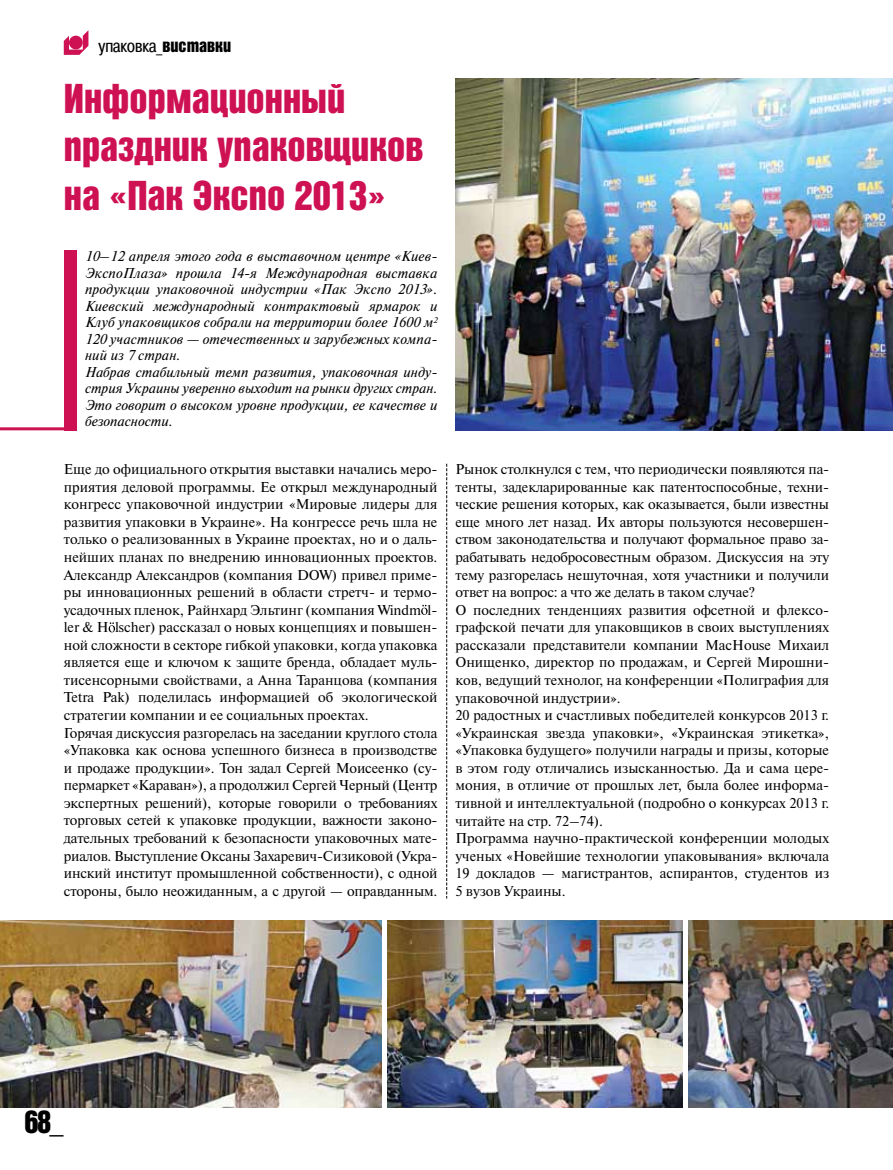
<style>
.page{position:relative;width:893px;height:1170px;background:#fff}
.page>*{position:absolute;margin:0;border:0;box-sizing:border-box;transform-origin:0 0}
.t1{font:40.5px/48.6px "Bastion Kontrast Alt C";color:#ce1153}
.t2{font:31.5px "Bastion Kontrast Alt C";color:#000}
.t3{font:18px "Pragmatica Cond C";color:#000}
.t4{font:14.25px/17.5px "Newton C";color:#000}
.t5{font:italic 14.25px/16.5px "Newton C";letter-spacing:.01em;color:#000}
.s1{font-family:"Bastion Kontrast Alt C"}
</style>
<div class="page">
<svg style="left:421px;top:604px;width:7px;height:10px"></svg>
<svg style="left:109px;top:622px;width:6px;height:10px"></svg>
<svg style="left:446px;top:463px;width:1px;height:435px"></svg>
<svg style="left:64px;top:30px;width:24px;height:25px"></svg>
<div style="left:64px;top:250px;width:13px;height:180px;background:#ce1153"></div>
<hr style="left:0;top:427px;width:77px;height:3px;background:#ce1153">
<img style="left:455px;top:79px;width:438px;height:351px">
<img style="left:388px;top:920px;width:294px;height:187px">
<img style="left:0;top:920px;width:381px;height:187px">
<img style="left:689px;top:920px;width:204px;height:186px">
<p class="t3" style="left:99px;top:35px;width:134px">упаковка_<span class="s1">виставки</span></p>
<h1 class="t1" style="left:64px;top:74px;width:361px">Информационный праздник упаковщиков на «Пак Экспо 2013»</h1>
<p class="t5" style="left:85px;top:248px;width:354px">10–12 апреля этого года в выставочном центре «Киев-ЭкспоПлаза» прошла 14-я Международная выставка продукции упаковочной индустрии «Пак Экспо 2013».<br>Киевский международный контрактовый ярмарок и Клуб упаковщиков собрали на территории более 1600 м<sup>2<br></sup>120 участников — отечественных и зарубежных компа&shy;ний из 7 стран.<br>Набрав стабильный темп развития, упаковочная инду&shy;стрия Украины уверенно выходит на рынки других стран.<br>Это говорит о высоком уровне продукции, ее качестве и безопасности.</p>
<p class="t4" style="left:64px;top:460px;width:375px">Еще до официального открытия выставки начались меро&shy;приятия деловой программы. Ее открыл международный конгресс упаковочной индустрии «Мировые лидеры для развития упаковки в Украине». На конгрессе речь шла не только о реализованных в Украине проектах, но и о даль&shy;нейших планах по внедрению инновационных проектов.<br>Александр Александров (компания DOW) привел приме&shy;ры инновационных решений в области стретч- и термо&shy;усадочных пленок, Райнхард Эльтинг (компания Windm l&shy;ler &amp; H lscher) рассказал о новых концепциях и повышен&shy;ной сложности в секторе гибкой упаковки, когда упаковка является еще и ключом к защите бренда, обладает муль&shy;тисенсорными свойствами, а Анна Таранцова (компания Tetra Pak) поделилась информацией об экологической стратегии компании и ее социальных проектах.<br>Горячая дискуссия разгорелась на заседании круглого стола «Упаковка как основа успешного бизнеса в производстве и продаже продукции». Тон задал Сергей Моисеенко (су&shy;пермаркет «Караван»), а продолжил Сергей Черный (Центр экспертных решений), которые говорили о требованиях торговых сетей к упаковке продукции, важности законо&shy;дательных требований к безопасности упаковочных мате&shy;риалов. Выступление Оксаны Захаревич-Сизиковой (Укра&shy;инский институт промышленной собственности), с одной стороны, было неожиданным, а с другой — оправданным.</p>
<p class="t4" style="left:455px;top:460px;width:375px">Рынок столкнулся с тем, что периодически появляются па&shy;тенты, задекларированные как патентоспособные, техни&shy;ческие решения которых, как оказывается, были известны еще много лет назад. Их авторы пользуются несовершен&shy;ством законодательства и получают формальное право за&shy;рабатывать недобросовестным образом. Дискуссия на эту тему разгорелась нешуточная, хотя участники и получили ответ на вопрос: а что же делать в таком случае?<br>О последних тенденциях развития офсетной и флексо&shy;графской печати для упаковщиков в своих выступлениях рассказали представители компании MacHouse Михаил Онищенко, директор по продажам, и Сергей Мирошни&shy;ков, ведущий технолог, на конференции «Полиграфия для упаковочной индустрии».<br>20 радостных и счастливых победителей конкурсов 2013 г. «Украинская звезда упаковки», «Украинская этикетка», «Упаковка будущего» получили награды и призы, которые в этом году отличались изысканностью. Да и сама цере&shy;мония, в отличие от прошлых лет, была более информа&shy;тивной и интеллектуальной (подробно о конкурсах 2013 г. читайте на стр. 72–74).<br>Программа научно-практической конференции молодых ученых «Новейшие технологии упаковывания» включала 19 докладов — магистрантов, аспирантов, студентов из 5 вузов Украины.</p>
<h2 class="t2" style="left:25px;top:1105px;width:41px">68_</h2>
</div>
